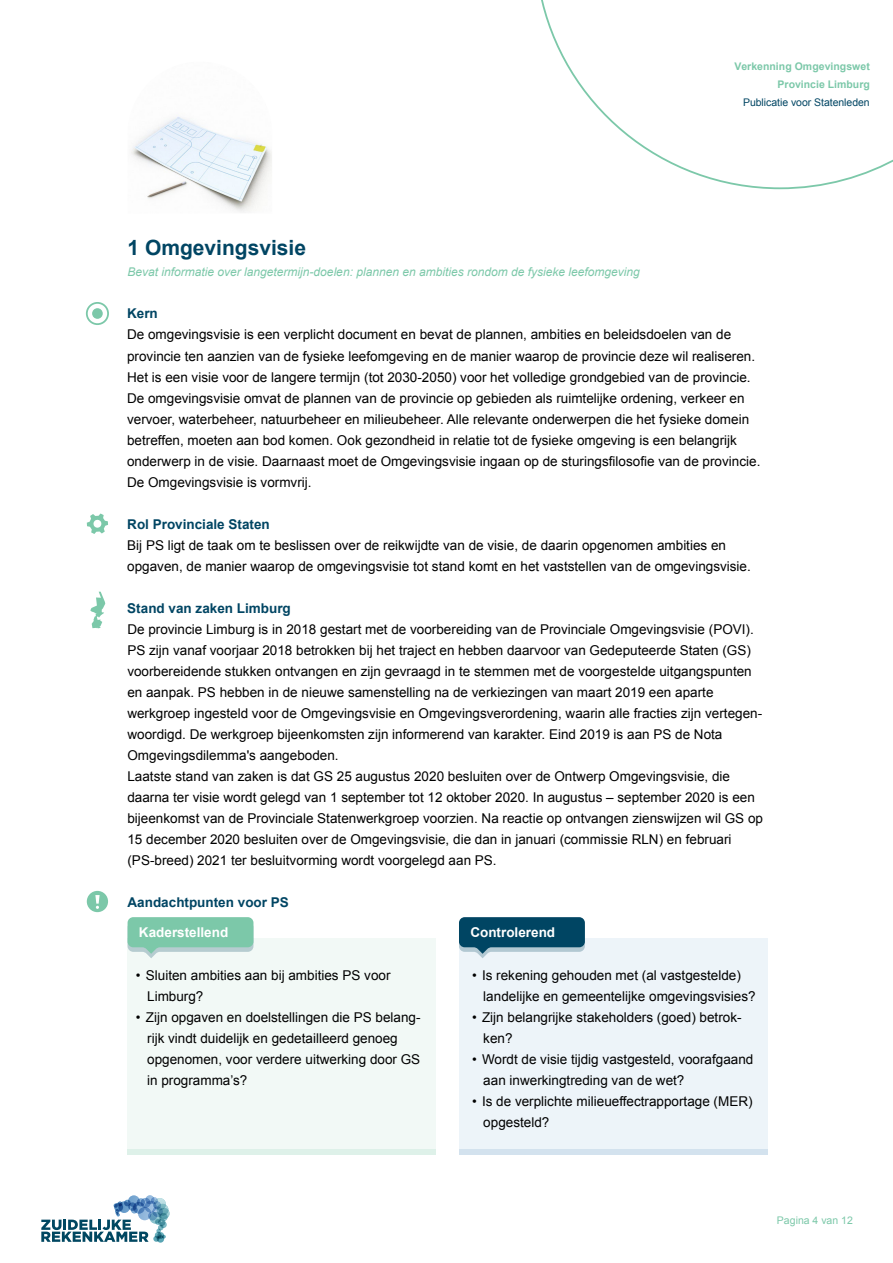
<style>
.page{position:relative;width:893px;height:1263px;background:#fff}
.page>*{position:absolute;margin:0;border:0;box-sizing:border-box;transform-origin:0 0}
.t1{font:700 21px "Arial";color:#004563}
.t2{font:13.5px/21px "Arial";color:#000}
.t3{font:700 13.5px "Arial";color:#004563}
.t4{font:700 13.5px "Arial";color:#fff}
.t5{font:italic 12px "Arial";color:#7cc8a9}
.t6{font:700 10.5px/18px "Arial";color:#7cc8a9;text-align:right}
.t7{font:10.5px "Arial";letter-spacing:-.005em;color:#004563}
.t8{font:10.5px "Arial";color:#7cc8a9}
</style>
<div class="page">
<svg style="left:541px;top:0;width:352px;height:190px"></svg>
<svg style="left:41px;top:1195px;width:129px;height:47px"></svg>
<div style="left:459px;top:945px;width:308px;height:210px;background:linear-gradient(to right,#d3e2ee,#d3e2ee)"></div>
<div style="left:459px;top:938px;width:308px;height:210px;background:#edf4f9"></div>
<div style="left:128px;top:945px;width:308px;height:210px;background:linear-gradient(to right,#def1e9,#def1e9)"></div>
<div style="left:128px;top:938px;width:308px;height:210px;background:#f2f9f6"></div>
<svg style="left:459px;top:917px;width:126px;height:41px;background:#376e86"></svg>
<svg style="left:128px;top:917px;width:125px;height:41px;background:#94cfb8"></svg>
<img style="left:131px;top:116px;width:141px;height:96px">
<div style="left:86px;top:302px;width:23px;height:23px;border:2px solid #7cc8a9;border-radius:50%"></div>
<div style="left:92px;top:308px;width:11px;height:11px;background:#7cc8a9;border-radius:50%"></div>
<svg style="left:90px;top:592px;width:15px;height:36px"></svg>
<div style="left:87px;top:891px;width:21px;height:21px;background:#7cc8a9;border-radius:50%"></div>
<svg style="left:95px;top:895px;width:5px;height:14px"></svg>
<svg style="left:87px;top:513px;width:21px;height:21px"></svg>
<p class="t6" style="left:734px;top:58px;width:137px">Verkenning Omgevingswet<br>Provincie Limburg</p>
<h1 class="t1" style="left:128px;top:234px;width:180px">1 Omgevingsvisie</h1>
<p class="t5" style="left:128px;top:264px;width:514px">Bevat informatie over langetermijn-doelen: plannen en ambities rondom de fysieke leefomgeving</p>
<p class="t7" style="left:743px;top:95px;width:128px">Publicatie voor Statenleden</p>
<p class="t3" style="left:127px;top:305px;width:32px">Kern</p>
<p class="t2" style="left:127px;top:324px;width:635px">De omgevingsvisie is een verplicht document en bevat de plannen, ambities en beleidsdoelen van de provincie ten aanzien van de fysieke leefomgeving en de manier waarop de provincie deze wil realiseren.<br>Het is een visie voor de langere termijn (tot 2030-2050) voor het volledige grondgebied van de provincie.<br>De omgevingsvisie omvat de plannen van de provincie op gebieden als ruimtelijke ordening, verkeer en vervoer, waterbeheer, natuurbeheer en milieubeheer. Alle relevante onderwerpen die het fysieke domein betreffen, moeten aan bod komen. Ook gezondheid in relatie tot de fysieke omgeving is een belangrijk onderwerp in de visie. Daarnaast moet de Omgevingsvisie ingaan op de sturingsfilosofie van de provincie.<br>De Omgevingsvisie is vormvrij.</p>
<p class="t3" style="left:127px;top:515px;width:144px">Rol Provinciale Staten</p>
<p class="t2" style="left:127px;top:534px;width:625px">Bij PS ligt de taak om te beslissen over de reikwijdte van de visie, de daarin opgenomen ambities en opgaven, de manier waarop de omgevingsvisie tot stand komt en het vaststellen van de omgevingsvisie.</p>
<p class="t3" style="left:127px;top:599px;width:165px">Stand van zaken Limburg</p>
<p class="t2" style="left:127px;top:618px;width:637px">De provincie Limburg is in 2018 gestart met de voorbereiding van de Provinciale Omgevingsvisie (POVI).<br>PS zijn vanaf voorjaar 2018 betrokken bij het traject en hebben daarvoor van Gedeputeerde Staten (GS) voorbereidende stukken ontvangen en zijn gevraagd in te stemmen met de voorgestelde uitgangspunten en aanpak. PS hebben in de nieuwe samenstelling na de verkiezingen van maart 2019 een aparte werkgroep ingesteld voor de Omgevingsvisie en Omgevingsverordening, waarin alle fracties zijn vertegen&shy;woordigd. De werkgroep bijeenkomsten zijn informerend van karakter. Eind 2019 is aan PS de Nota Omgevingsdilemma's aangeboden.<br>Laatste stand van zaken is dat GS 25 augustus 2020 besluiten over de Ontwerp Omgevingsvisie, die daarna ter visie wordt gelegd van 1 september tot 12 oktober 2020. In augustus – september 2020 is een bijeenkomst van de Provinciale Statenwerkgroep voorzien. Na reactie op ontvangen zienswijzen wil GS op 15 december 2020 besluiten over de Omgevingsvisie, die dan in januari (commissie RLN) en februari (PS-breed) 2021 ter besluitvorming wordt voorgelegd aan PS.</p>
<p class="t3" style="left:128px;top:893px;width:163px">Aandachtpunten voor PS</p>
<p class="t4" style="left:139px;top:923px;width:91px">Kaderstellend</p>
<p class="t4" style="left:470px;top:923px;width:86px">Controlerend</p>
<p class="t2" style="left:147px;top:965px;width:245px;text-indent:-11px">• Sluiten ambities aan bij ambities PS voor<br>Limburg?</p>
<p class="t2" style="left:147px;top:1007px;width:275px;text-indent:-11px">• Zijn opgaven en doelstellingen die PS belang&shy;rijk vindt duidelijk en gedetailleerd genoeg opgenomen, voor verdere uitwerking door GS in programma’s?</p>
<p class="t2" style="left:483px;top:965px;width:274px;text-indent:-11px">• Is rekening gehouden met (al vastgestelde) landelijke en gemeentelijke omgevingsvisies?</p>
<p class="t2" style="left:483px;top:1007px;width:260px;text-indent:-11px">• Zijn belangrijke stakeholders (goed) betrok&shy;ken?</p>
<p class="t2" style="left:483px;top:1049px;width:272px;text-indent:-11px">• Wordt de visie tijdig vastgesteld, voorafgaand aan inwerkingtreding van de wet?</p>
<p class="t2" style="left:483px;top:1091px;width:271px;text-indent:-11px">• Is de verplichte milieueffectrapportage (MER) opgesteld?</p>
<p class="t8" style="left:777px;top:1213px;width:77px">Pagina 4 van 12</p>
</div>
